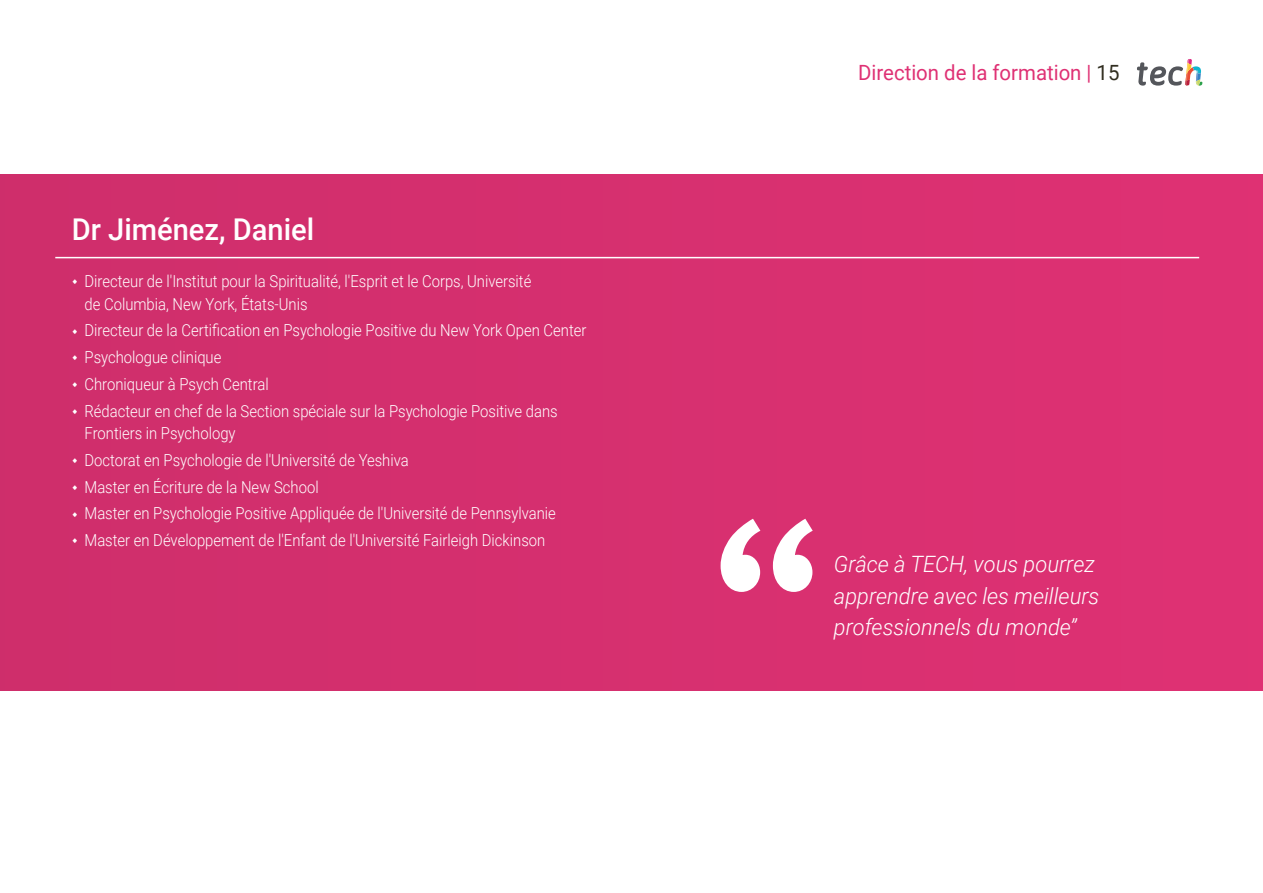
<style>
.page{position:relative;width:1263px;height:893px;background:#fff}
.page>*{position:absolute;margin:0;border:0;box-sizing:border-box;transform-origin:0 0}
.t1{font:500 30px "Roboto";color:#fff}
.t2{font:italic 300 22.5px/31.5px "Roboto";color:#fff}
.t3{font:21px "Roboto";color:#df3174}
.t4{font:300 16.5px/26.7px "Roboto";color:#fff;scale:.9 1}
.s1{color:#312e20}
</style>
<div class="page">
<div style="left:0;top:175px;width:1263px;height:516px;background:#d6306f"></div>
<svg style="left:721px;top:519px;width:92px;height:73px"></svg>
<hr style="left:55px;top:257px;width:1144px;height:1px;background:#fff">
<svg style="left:1137px;top:59px;width:65px;height:27px"></svg>
<h1 class="t1" style="left:72px;top:209px;width:244px">Dr Jiménez, Daniel</h1>
<p class="t4" style="left:85px;top:269px;width:498px;line-height:22.5px">Directeur de l'Institut pour la Spiritualité, l'Esprit et le Corps, Université de Columbia, New York, États-Unis</p>
<p class="t4" style="left:85px;top:316px;width:559px">Directeur de la Certification en Psychologie Positive du New York Open Center Psychologue clinique<br>Chroniqueur à Psych Central<br>Rédacteur en chef de la Section spéciale sur la Psychologie Positive dans</p>
<p class="t4" style="left:85px;top:419px;width:525px">Frontiers in Psychology<br>Doctorat en Psychologie de l'Université de Yeshiva<br>Master en Écriture de la New School<br>Master en Psychologie Positive Appliquée de l'Université de Pennsylvanie Master en Développement de l'Enfant de l'Université Fairleigh Dickinson</p>
<p class="t3" style="left:858px;top:57px;width:263px">Direction de la formation | <span class="s1">15</span></p>
<h2 class="t2" style="left:834px;top:548px;width:267px">Grâce à TECH, vous pourrez apprendre avec les meilleurs professionnels du monde’’</h2>
</div>
